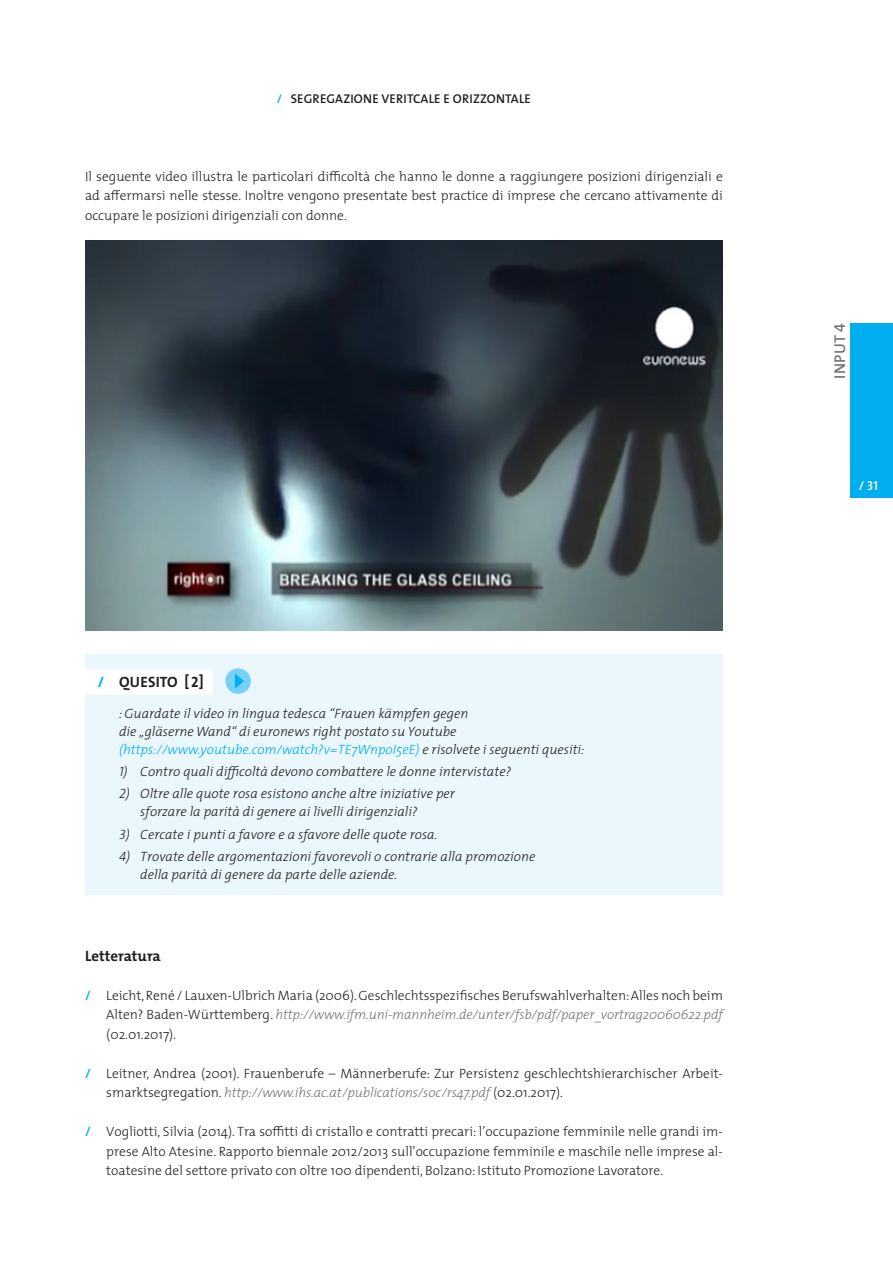
<style>
.page{position:relative;width:893px;height:1263px;background:#fff}
.page>*{position:absolute;margin:0;border:0;box-sizing:border-box;transform-origin:0 0}
.Rubrik{font:600 15.75px "The Mix";letter-spacing:.025em;color:#757679}
.ZW1{font:700 15px "The Mix";color:#231f20}
.Aufgabe{font:700 15px "The Mix";letter-spacing:.015em;color:#231f20}
.Text{font:300 13.5px/19.5px "The Mix";color:#231f20;text-align:justify}
.Aufgabe_Text{font:italic 300 13.5px/18px "The Mix";color:#231f20}
.Rubrik-2{font:600 12.75px "The Mix";letter-spacing:.015em;color:#231f20}
.t1{font:12.75px "The Mix Semi Bold Caps";color:#fff}
.s1{color:#00aeef}
.s2{font-family:"The Mix Bold Caps";font-weight:400}
.s3{font-family:"The Mix Light Italic Caps";font-weight:400;font-style:normal}
.s4{font-weight:600;color:#00aeef}
.s5{font-style:italic;color:#757679}
.s6{font-family:"The Mix Semi Bold Caps";font-weight:400}
.s7{font-family:"The Mix";font-weight:600}
</style>
<div class="page">
<img style="left:85px;top:241px;width:638px;height:390px">
<div style="left:85px;top:654px;width:638px;height:241px;background:#eaf7fd"></div>
<div style="left:72px;top:669px;width:140px;height:26px;background:#fff"></div>
<svg style="left:225px;top:668px;width:26px;height:26px"></svg>
<svg style="left:235px;top:674px;width:9px;height:15px"></svg>
<div style="left:850px;top:323px;width:43px;height:174px;background:#00aeef"></div>
<p class="Rubrik-2" style="left:277px;top:88px;width:256px"><span class="s1">/</span> SEGREGAZIONE VERITCALE E ORIZZONTALE</p>
<p class="Text" style="left:85px;top:166px;width:639px">Il seguente video illustra le particolari difficoltà che hanno le donne a raggiungere posizioni dirigenziali e ad affermarsi nelle stesse. Inoltre vengono presentate best practice di imprese che cercano attivamente di occupare le posizioni dirigenziali con donne.</p>
<p class="Aufgabe" style="left:98px;top:669px;width:107px"><span class="s1">/</span> QUESITO [ <span class="s2">2]</span></p>
<p class="Aufgabe_Text" style="left:119px;top:704px;width:467px">: Guardate il video in lingua tedesca “Frauen kämpfen gegen<br>die „gläserne Wand“ di euronews right postato su Youtube <span class="s1">(https://www.youtube.com/watch?v=TE7WnpoI5eE)</span> e risolvete i seguenti quesiti:</p>
<p class="Aufgabe_Text" style="left:119px;top:762px;width:394px"><span class="s3">1)</span> Contro quali difficoltà devono combattere le donne intervistate?</p>
<p class="Aufgabe_Text" style="left:140px;top:784px;width:316px;text-indent:-21px"><span class="s3">2</span>) Oltre alle quote rosa esistono anche altre iniziative per sforzare la parità di genere ai livelli dirigenziali?</p>
<p class="Aufgabe_Text" style="left:119px;top:824px;width:320px"><span class="s3">3</span>) Cercate i punti a favore e a sfavore delle quote rosa.</p>
<p class="Aufgabe_Text" style="left:140px;top:847px;width:397px;text-indent:-21px"><span class="s3">4</span>) Trovate delle argomentazioni favorevoli o contrarie alla promozione della parità di genere da parte delle aziende.</p>
<p class="ZW1" style="left:85px;top:943px;width:77px">Letteratura</p>
<p class="Text" style="left:106px;top:985px;width:618px;text-indent:-21px"><span class="s4">/</span> Leicht, René / Lauxen-Ulbrich Maria (2006). Geschlechtsspezifisches Berufswahlverhalten: Alles noch beim Alten? Baden-Württemberg. <span class="s5">http://www.ifm.uni-mannheim.de/unter/fsb/pdf/paper_vortrag20060622.pdf </span>(02.01.2017).</p>
<p class="Text" style="left:106px;top:1063px;width:618px;text-indent:-21px"><span class="s4">/</span> Leitner, Andrea (2001). Frauenberufe – Männerberufe: Zur Persistenz geschlechtshierarchischer Arbeit&shy;smarktsegregation. <span class="s5">http://www.ihs.ac.at/publications/soc/rs47.pdf</span> (02.01.2017).</p>
<p class="Text" style="left:106px;top:1122px;width:618px;text-indent:-21px"><span class="s4">/</span> Vogliotti, Silvia (2014). Tra soffitti di cristallo e contratti precari: l’occupazione femminile nelle grandi im&shy;prese Alto Atesine. Rapporto biennale 2012/2013 sull’occupazione femminile e maschile nelle imprese al&shy;toatesine del settore privato con oltre 100 dipendenti, Bolzano: Istituto Promozione Lavoratore.</p>
<p class="Rubrik" style="left:827px;top:379px;width:57px;rotate:-90deg">INPUT <span class="s6">4</span></p>
<p class="t1" style="left:859px;top:475px;width:20px"><span class="s7">/</span> 31</p>
</div>
